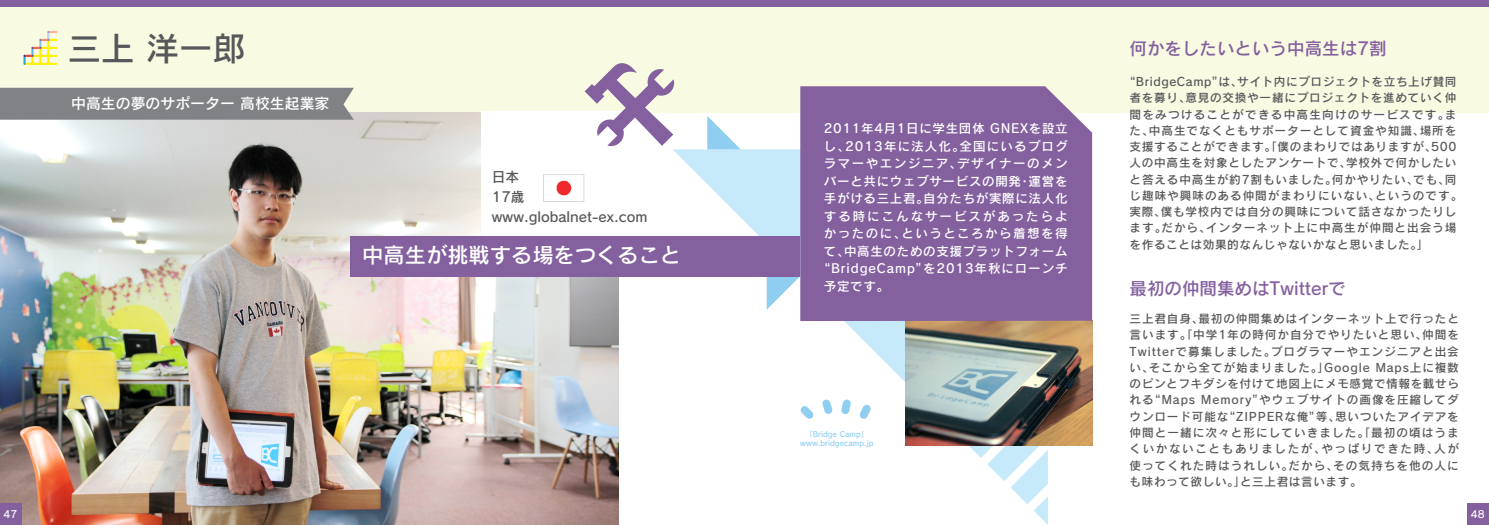
<style>
.page{position:relative;width:1489px;height:525px;background:#fff}
.page>*{position:absolute;margin:0;border:0;box-sizing:border-box;transform-origin:0 0}
.t1{font:33.38px "Rodin CID DB";color:#57585a}
.t2{font:21.25px "Rodin CID DB";color:#fff}
.t3{font:17.5px "Rodin CID DB";color:#84609f}
.t4{font:14.88px "Rodin CID DB";color:#fff}
.t5{font:13.75px/20px "Rodin CID DB";color:#57585a}
.t6{font:12.5px "Rodin CID DB";letter-spacing:.055em;color:#fff}
.t7{font:12.5px "Rodin CID DB";letter-spacing:.075em;color:#fff}
.t8{font:12.5px "Rodin CID DB";letter-spacing:.115em;color:#fff}
.t9{font:12.5px "Rodin CID DB";letter-spacing:.155em;color:#fff}
.t10{font:11.62px/16.2px "Rodin CID DB";letter-spacing:.06em;color:#57585a}
.t11{font:10px "Rodin CID DB";color:#fff}
.t12{font:7.5px/8.8px "Rodin CID DB";color:#8fcef1;text-align:center}
</style>
<div class="page">
<div style="left:0;top:0;width:1488px;height:112px;background:#f9fae2"></div>
<div style="left:0;top:0;width:1488px;height:7px;background:#84609f"></div>
<img style="left:0;top:112px;width:618px;height:412px">
<svg style="left:672px;top:149px;width:375px;height:375px"></svg>
<svg style="left:707px;top:116px;width:33px;height:33px"></svg>
<div style="left:480px;top:112px;width:157px;height:124px;background:#fff"></div>
<svg style="left:543px;top:174px;width:41px;height:27px"></svg>
<svg style="left:766px;top:276px;width:34px;height:33px"></svg>
<div style="left:0;top:88px;width:354px;height:32px;background:#808285"></div>
<svg style="left:23px;top:31px;width:34px;height:34px"></svg>
<div style="left:350px;top:236px;width:450px;height:40px;background:#84609f"></div>
<img style="left:905px;top:321px;width:187px;height:124px">
<svg style="left:800px;top:405px;width:13px;height:14px"></svg>
<svg style="left:821px;top:399px;width:11px;height:15px"></svg>
<svg style="left:841px;top:399px;width:10px;height:15px"></svg>
<svg style="left:859px;top:404px;width:12px;height:15px"></svg>
<svg style="left:584px;top:63px;width:90px;height:83px"></svg>
<div style="left:800px;top:86px;width:292px;height:235px;background:#84609f"></div>
<div style="left:0;top:503px;width:22px;height:21px;background:#84609f"></div>
<div style="left:1466px;top:503px;width:22px;height:21px;background:#84609f"></div>
<h1 class="t1" style="left:68px;top:26px;width:180px">三上 洋一郎</h1>
<p class="t4" style="left:71px;top:94px;width:260px">中高生の夢のサポーター 高校生起業家</p>
<p class="t5" style="left:492px;top:166px;width:157px">日本<br>17歳www.globalnet-ex.com</p>
<h2 class="t2" style="left:362px;top:241px;width:320px">中高生が挑戦する場をつくること</h2>
<p class="t6" style="left:824px;top:120px;width:245px">2011年4月1日に学生団体 GNEXを設立</p>
<p class="t7" style="left:824px;top:138px;width:245px">し、2013年に法人化。全国にいるプログ</p>
<p class="t8" style="left:824px;top:155px;width:245px">ラマーやエンジニア、デザイナーのメン</p>
<p class="t6" style="left:824px;top:173px;width:245px">バーと共にウェブサービスの開発・運営を</p>
<p class="t6" style="left:824px;top:190px;width:245px">手がける三上君。自分たちが実際に法人化</p>
<p class="t9" style="left:824px;top:208px;width:245px">する時にこんなサービスがあったらよ</p>
<p class="t8" style="left:824px;top:225px;width:245px">かったのに、というところから着想を得</p>
<p class="t6" style="left:824px;top:243px;width:245px">て、中高生のための支援プラットフォーム</p>
<p class="t7" style="left:817px;top:260px;width:251px">“BridgeCamp”を2013年秋にローンチ</p>
<p class="t7" style="left:824px;top:278px;width:66px">予定です。</p>
<p class="t12" style="left:800px;top:429px;width:75px">「Bridge Camp」www.bridgecamp.jp</p>
<h3 class="t3" style="left:1129px;top:37px;width:259px">何かをしたいという中高生は7割</h3>
<p class="t10" style="left:1129px;top:73px;width:334px;text-indent:-6px">“BridgeCamp”は、サイト内にプロジェクトを立ち上げ賛同者を募り、意見の交換や一緒にプロジェクトを進めていく仲間をみつけることができる中高生向けのサービスです。また、中高生でなくともサポーターとして資金や知識、場所を支援することができます。「僕のまわりではありますが、500人の中高生を対象としたアンケートで、学校外で何かしたいと答える中高生が約7割もいました。何かやりたい、でも、同じ趣味や興味のある仲間がまわりにいない、というのです。実際、僕も学校内では自分の興味について話さなかったりします。だから、インターネット上に中高生が仲間と出会う場を作ることは効果的なんじゃないかなと思いました。」</p>
<h3 class="t3" style="left:1129px;top:276px;width:218px">最初の仲間集めはTwitterで</h3>
<p class="t10" style="left:1129px;top:310px;width:331px;text-align:justify">三上君自身、最初の仲間集めはインターネット上で行ったと言います。「中学1年の時何か自分でやりたいと思い、仲間をTwitterで募集しました。プログラマーやエンジニアと出会い、そこから全てが始まりました。」Google Maps上に複数のピンとフキダシを付けて地図上にメモ感覚で情報を載せられる“Maps Memory”やウェブサイトの画像を圧縮してダウンロード可能な“ZIPPERな俺”等、思いついたアイデアを仲間と一緒に次々と形にしていきました。「最初の頃はうまくいかないこともありましたが、やっぱりできた時、人が使ってくれた時はうれしい。だから、その気持ちを他の人にも味わって欲しい。」と三上君は言います。</p>
<p class="t11" style="left:4px;top:507px;width:15px">47</p>
<p class="t11" style="left:1470px;top:507px;width:15px">48</p>
</div>
